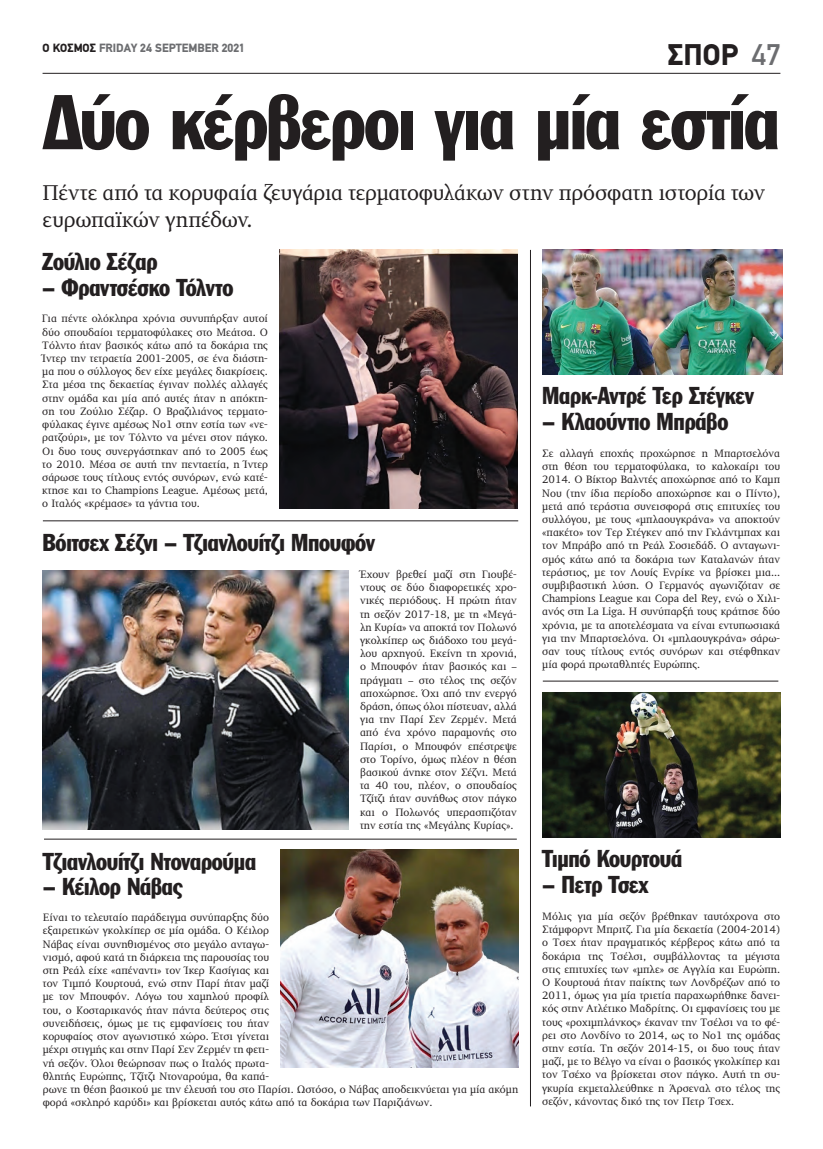
<style>
.page{position:relative;width:823px;height:1149px;background:#fff}
.page>*{position:absolute;margin:0;border:0;box-sizing:border-box;transform-origin:0 0}
.t1{font:76px "Franklin Gothic Greek Cond";letter-spacing:-.025em;color:#231f20}
.t2{font:900 30px "PF Din Text";color:#231f20}
.t3{font:24px "Franklin Gothic Greek Cond";letter-spacing:-.015em;color:#231f20}
.t4{font:22px/26.4px "PF Diplomat";letter-spacing:-.015em;color:#231f20}
.t5{font:900 12px "PF Din Text";color:#6c6d70}
.t6{font:11px/13.2px "PF Diplomat";color:#231f20;text-align:justify}
.s1{color:#231f20}
.s2{font-weight:500;color:#6c6d70}
</style>
<div class="page">
<hr style="left:43px;top:73px;width:737px;height:1px;background:#231f20">
<hr style="left:44px;top:838px;width:472px;height:1px;background:#231f20">
<hr style="left:43px;top:520px;width:475px;height:1px;background:#231f20">
<hr style="left:542px;top:680px;width:235px;height:1px;background:#231f20">
<hr style="left:530px;top:250px;width:1px;height:856px;background:#231f20">
<img style="left:279px;top:250px;width:238px;height:259px">
<img style="left:542px;top:250px;width:240px;height:124px">
<img style="left:542px;top:692px;width:238px;height:145px">
<img style="left:280px;top:849px;width:238px;height:218px">
<img style="left:43px;top:570px;width:305px;height:259px">
<p class="t5" style="left:43px;top:40px;width:204px"><span class="s1">Ο ΚΟΣΜΟΣ</span> FRIDAY 24 SEPTEMBER 2021</p>
<h2 class="t2" style="left:667px;top:37px;width:114px">ΣΠΟΡ <span class="s2">47</span></h2>
<h1 class="t1" style="left:43px;top:79px;width:737px">Δύο κέρβεροι για μία εστία</h1>
<h3 class="t4" style="left:43px;top:180px;width:723px">Πέντε από τα κορυφαία ζευγάρια τερματοφυλάκων στην πρόσφατη ιστορία των ευρωπαϊκών γηπέδων.</h3>
<h3 class="t3" style="left:42px;top:248px;width:116px">Ζούλιο Σέζαρ</h3>
<h3 class="t3" style="left:42px;top:274px;width:192px">– Φραντσέσκο Τόλντο</h3>
<p class="t6" style="left:42px;top:312px;width:227px">Για πέντε ολόκληρα χρόνια συνυπήρξαν αυτοί δύο σπουδαίοι τερματοφύλακες στο Μεάτσα. Ο Τόλντο ήταν βασικός κάτω από τα δοκάρια της Ίντερ την τετραετία 2001-2005, σε ένα διάστη&shy;μα που ο σύλλογος δεν είχε μεγάλες διακρίσεις.<br>Στα μέσα της δεκαετίας έγιναν πολλές αλλαγές στην ομάδα και μία από αυτές ήταν η απόκτη&shy;ση του Ζούλιο Σέζαρ. Ο Βραζιλιάνος τερματο&shy;φύλακας έγινε αμέσως Νο1 στην εστία των «νε&shy;ρατζούρι», με τον Τόλντο να μένει στον πάγκο.<br>Οι δυο τους συνεργάστηκαν από το 2005 έως το 2010. Μέσα σε αυτή την πενταετία, η Ίντερ σάρωσε τους τίτλους εντός συνόρων, ενώ κατέ&shy;κτησε και το Champions League. Αμέσως μετά, ο Ιταλός «κρέμασε» τα γάντια του.</p>
<h3 class="t3" style="left:43px;top:529px;width:334px">Βόιτσεχ Σέζνι – Τζιανλουίτζι Μπουφόν</h3>
<p class="t6" style="left:360px;top:567px;width:158px">Έχουν βρεθεί μαζί στη Γιουβέ&shy;ντους σε δύο διαφορετικές χρο&shy;νικές περιόδους. Η πρώτη ήταν τη σεζόν 2017-18, με τη «Μεγά&shy;λη Κυρία» να αποκτά τον Πολωνό γκολκίπερ ως διάδοχο του μεγά&shy;λου αρχηγού. Εκείνη τη χρονιά, ο Μπουφόν ήταν βασικός και – πράγματι – στο τέλος της σεζόν αποχώρησε. Όχι από την ενεργό δράση, όπως όλοι πίστευαν, αλλά για την Παρί Σεν Ζερμέν. Μετά από ένα χρόνο παραμονής στο Παρίσι, ο Μπουφόν επέστρεψε στο Τορίνο, όμως πλέον η θέση βασικού άνηκε στον Σέζνι. Μετά τα 40 του, πλέον, ο σπουδαίος Τζίτζι ήταν συνήθως στον πάγκο και ο Πολωνός υπερασπιζόταν την εστία της «Μεγάλης Κυρίας».</p>
<h3 class="t3" style="left:43px;top:847px;width:215px">Τζιανλουίτζι Ντοναρούμα</h3>
<h3 class="t3" style="left:43px;top:872px;width:142px">– Κέιλορ Νάβας</h3>
<p class="t6" style="left:43px;top:910px;width:476px;text-align:left">Είναι το τελευταίο παράδειγμα συνύπαρξης δύο<br>εξαιρετικών γκολκίπερ σε μία ομάδα. Ο Κέιλορ<br>Νάβας είναι συνηθισμένος στο μεγάλο ανταγω-<br>νισμό, αφού κατά τη διάρκεια της παρουσίας του<br>στη Ρεάλ είχε «απέναντι» τον Ίκερ Κασίγιας και<br>τον Τιμπό Κουρτουά, ενώ στην Παρί ήταν μαζί<br>με τον Μπουφόν. Λόγω του χαμηλού προφίλ<br>του, ο Κοσταρικανός ήταν πάντα δεύτερος στις<br>συνειδήσεις, όμως με τις εμφανίσεις του ήταν<br>κορυφαίος στον αγωνιστικό χώρο. Έτσι γίνεται<br>μέχρι στιγμής και στην Παρί Σεν Ζερμέν τη φετι-<br>νή σεζόν. Όλοι θεώρησαν πως ο Ιταλός πρωτα-<br>θλητής Ευρώπης, Τζίτζι Ντοναρούμα, θα καπά-<br>ρωνε τη θέση βασικού με την έλευσή του στο Παρίσι. Ωστόσο, ο Νάβας αποδεικνύεται για μία ακόμη φορά «σκληρό καρύδι» και βρίσκεται αυτός κάτω από τα δοκάρια των Παριζιάνων.</p>
<h3 class="t3" style="left:542px;top:382px;width:213px">Μαρκ-Αντρέ Τερ Στέγκεν</h3>
<h3 class="t3" style="left:542px;top:408px;width:187px">– Κλαούντιο Μπράβο</h3>
<p class="t6" style="left:542px;top:447px;width:239px">Σε αλλαγή εποχής προχώρησε η Μπαρτσελόνα στη θέση του τερματοφύλακα, το καλοκαίρι του 2014. Ο Βίκτορ Βαλντές αποχώρησε από το Καμπ Νου (την ίδια περίοδο αποχώρησε και ο Πίντο), μετά από τεράστια συνεισφορά στις επιτυχίες του συλλόγου, με τους «μπλαουγκράνα» να αποκτούν «πακέτο» τον Τερ Στέγκεν από την Γκλάντμπαχ και τον Μπράβο από τη Ρεάλ Σοσιεδάδ. Ο ανταγωνι&shy;σμός κάτω από τα δοκάρια των Καταλανών ήταν τεράστιος, με τον Λουίς Ενρίκε να βρίσκει μια... συμβιβαστική λύση. Ο Γερμανός αγωνιζόταν σε Champions League και Copa del Rey, ενώ ο Χιλι&shy;ανός στη La Liga. Η συνύπαρξή τους κράτησε δύο χρόνια, με τα αποτελέσματα να είναι εντυπωσιακά για την Μπαρτσελόνα. Οι «μπλαουγκράνα» σάρω&shy;σαν τους τίτλους εντός συνόρων και στέφθηκαν μία φορά πρωταθλητές Ευρώπης.</p>
<h3 class="t3" style="left:542px;top:845px;width:141px">Τιμπό Κουρτουά</h3>
<h3 class="t3" style="left:542px;top:871px;width:108px">– Πετρ Τσεχ</h3>
<p class="t6" style="left:542px;top:909px;width:239px">Μόλις για μία σεζόν βρέθηκαν ταυτόχρονα στο Στάμφορντ Μπριτζ. Για μία δεκαετία (2004-2014) ο Τσεχ ήταν πραγματικός κέρβερος κάτω από τα δοκάρια της Τσέλσι, συμβάλλοντας τα μέγιστα στις επιτυχίες των «μπλε» σε Αγγλία και Ευρώπη.<br>Ο Κουρτουά ήταν παίκτης των Λονδρέζων από το 2011, όμως για μία τριετία παραχωρήθηκε δανει&shy;κός στην Ατλέτικο Μαδρίτης. Οι εμφανίσεις του με τους «ροχιμπλάνκος» έκαναν την Τσέλσι να το φέ&shy;ρει στο Λονδίνο το 2014, ως το Νο1 της ομάδας στην εστία. Τη σεζόν 2014-15, οι δυο τους ήταν μαζί, με το Βέλγο να είναι ο βασικός γκολκίπερ και τον Τσέχο να βρίσκεται στον πάγκο. Αυτή τη συ&shy;γκυρία εκμεταλλεύθηκε η Άρσεναλ στο τέλος της σεζόν, κάνοντας δικό της τον Πετρ Τσεχ.</p>
</div>
